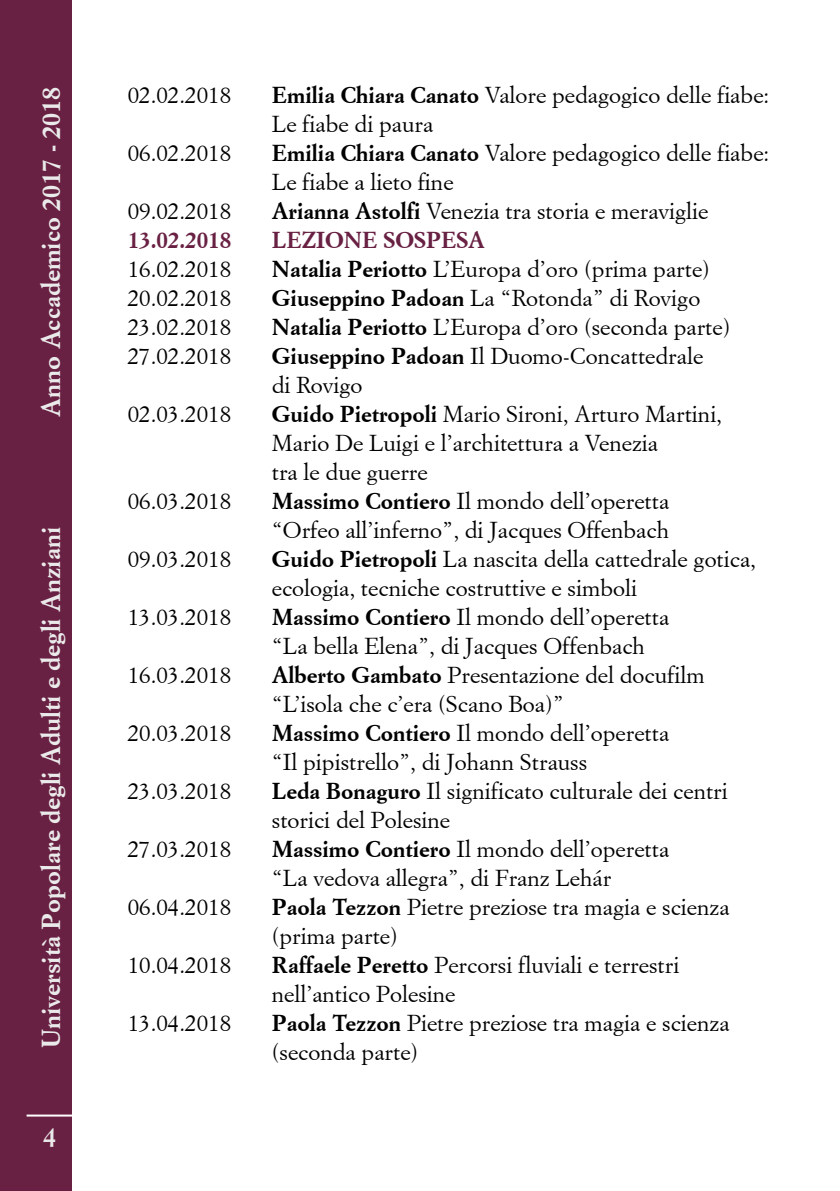
<style>
.page{position:relative;width:840px;height:1191px;background:#fff}
.page>*{position:absolute;margin:0;border:0;box-sizing:border-box;transform-origin:0 0}
.Normale{font:700 26px "Simoncini Garamond";color:#eaeaea}
.Normale-2{font:23px "Simoncini Garamond";color:#000}
.Normale-3{font:700 23px "Simoncini Garamond";color:#692143}
.s1{font-weight:700}
</style>
<div class="page">
<div style="left:0;top:0;width:72px;height:1191px;background:#692143"></div>
<hr style="left:27px;top:1114px;width:47px;height:2px;background:#fff">
<p class="Normale" style="left:35px;top:416px;width:331px;rotate:-90deg">Anno Accademico 2017 - 2018</p>
<p class="Normale" style="left:35px;top:1048px;width:523px;rotate:-90deg">Università Popolare degli Adulti e degli Anziani</p>
<p class="Normale" style="left:44px;top:1120px;width:14px">4</p>
<p class="Normale-2" style="left:128px;top:81px;width:105px">02.02.2018</p>
<p class="Normale-2" style="left:272px;top:81px;width:498px"><span class="s1">Emilia Chiara Canato</span> Valore pedagogico delle fiabe:</p>
<p class="Normale-2" style="left:272px;top:110px;width:163px">Le fiabe di paura</p>
<p class="Normale-2" style="left:128px;top:139px;width:105px">06.02.2018</p>
<p class="Normale-2" style="left:272px;top:139px;width:498px"><span class="s1">Emilia Chiara Canato</span> Valore pedagogico delle fiabe:</p>
<p class="Normale-2" style="left:272px;top:168px;width:183px">Le fiabe a lieto fine</p>
<p class="Normale-2" style="left:128px;top:197px;width:105px">09.02.2018</p>
<p class="Normale-2" style="left:272px;top:197px;width:438px"><span class="s1">Arianna Astolfi</span> Venezia tra storia e meraviglie</p>
<p class="Normale-3" style="left:128px;top:225px;width:105px">13.02.2018</p>
<p class="Normale-3" style="left:272px;top:225px;width:214px">LEZIONE SOSPESA</p>
<p class="Normale-2" style="left:128px;top:255px;width:105px">16.02.2018</p>
<p class="Normale-2" style="left:272px;top:255px;width:439px"><span class="s1">Natalia Periotto</span> L’Europa d’oro (prima parte)</p>
<p class="Normale-2" style="left:128px;top:284px;width:105px">20.02.2018</p>
<p class="Normale-2" style="left:272px;top:284px;width:429px"><span class="s1">Giuseppino Padoan</span> La “Rotonda” di Rovigo</p>
<p class="Normale-2" style="left:128px;top:313px;width:105px">23.02.2018</p>
<p class="Normale-2" style="left:272px;top:313px;width:460px"><span class="s1">Natalia Periotto</span> L’Europa d’oro (seconda parte)</p>
<p class="Normale-2" style="left:128px;top:342px;width:105px">27.02.2018</p>
<p class="Normale-2" style="left:272px;top:342px;width:432px"><span class="s1">Giuseppino Padoan</span> Il Duomo-Concattedrale</p>
<p class="Normale-2" style="left:272px;top:371px;width:92px">di Rovigo</p>
<p class="Normale-2" style="left:128px;top:400px;width:105px">02.03.2018</p>
<p class="Normale-2" style="left:272px;top:400px;width:451px"><span class="s1">Guido Pietropoli</span> Mario Sironi, Arturo Martini,</p>
<p class="Normale-2" style="left:272px;top:429px;width:387px">Mario De Luigi e l’architettura a Venezia</p>
<p class="Normale-2" style="left:272px;top:458px;width:157px">tra le due guerre</p>
<p class="Normale-2" style="left:128px;top:487px;width:105px">06.03.2018</p>
<p class="Normale-2" style="left:272px;top:487px;width:399px"><span class="s1">Massimo Contiero</span> Il mondo dell’operetta</p>
<p class="Normale-2" style="left:272px;top:516px;width:398px">“Orfeo all’inferno”, di Jacques Offenbach</p>
<p class="Normale-2" style="left:128px;top:545px;width:105px">09.03.2018</p>
<p class="Normale-2" style="left:272px;top:545px;width:485px"><span class="s1">Guido Pietropoli</span> La nascita della cattedrale gotica,</p>
<p class="Normale-2" style="left:272px;top:574px;width:366px">ecologia, tecniche costruttive e simboli</p>
<p class="Normale-2" style="left:128px;top:603px;width:105px">13.03.2018</p>
<p class="Normale-2" style="left:272px;top:603px;width:399px"><span class="s1">Massimo Contiero</span> Il mondo dell’operetta</p>
<p class="Normale-2" style="left:272px;top:632px;width:374px">“La bella Elena”, di Jacques Offenbach</p>
<p class="Normale-2" style="left:128px;top:661px;width:105px">16.03.2018</p>
<p class="Normale-2" style="left:272px;top:661px;width:434px"><span class="s1">Alberto Gambato</span> Presentazione del docufilm</p>
<p class="Normale-2" style="left:272px;top:690px;width:293px">“L’isola che c’era (Scano Boa)”</p>
<p class="Normale-2" style="left:128px;top:719px;width:105px">20.03.2018</p>
<p class="Normale-2" style="left:272px;top:719px;width:399px"><span class="s1">Massimo Contiero</span> Il mondo dell’operetta</p>
<p class="Normale-2" style="left:272px;top:748px;width:317px">“Il pipistrello”, di Johann Strauss</p>
<p class="Normale-2" style="left:128px;top:777px;width:105px">23.03.2018</p>
<p class="Normale-2" style="left:272px;top:777px;width:457px"><span class="s1">Leda Bonaguro</span> Il significato culturale dei centri</p>
<p class="Normale-2" style="left:272px;top:806px;width:180px">storici del Polesine</p>
<p class="Normale-2" style="left:128px;top:835px;width:105px">27.03.2018</p>
<p class="Normale-2" style="left:272px;top:835px;width:399px"><span class="s1">Massimo Contiero</span> Il mondo dell’operetta</p>
<p class="Normale-2" style="left:272px;top:864px;width:341px">“La vedova allegra”, di Franz Lehár</p>
<p class="Normale-2" style="left:128px;top:893px;width:105px">06.04.2018</p>
<p class="Normale-2" style="left:272px;top:893px;width:459px"><span class="s1">Paola Tezzon</span> Pietre preziose tra magia e scienza</p>
<p class="Normale-2" style="left:272px;top:922px;width:127px">(prima parte)</p>
<p class="Normale-2" style="left:128px;top:951px;width:105px">10.04.2018</p>
<p class="Normale-2" style="left:272px;top:951px;width:409px"><span class="s1">Raffaele Peretto</span> Percorsi fluviali e terrestri</p>
<p class="Normale-2" style="left:272px;top:980px;width:185px">nell’antico Polesine</p>
<p class="Normale-2" style="left:128px;top:1009px;width:105px">13.04.2018</p>
<p class="Normale-2" style="left:272px;top:1009px;width:459px"><span class="s1">Paola Tezzon</span> Pietre preziose tra magia e scienza</p>
<p class="Normale-2" style="left:272px;top:1038px;width:148px">(seconda parte)</p>
</div>
